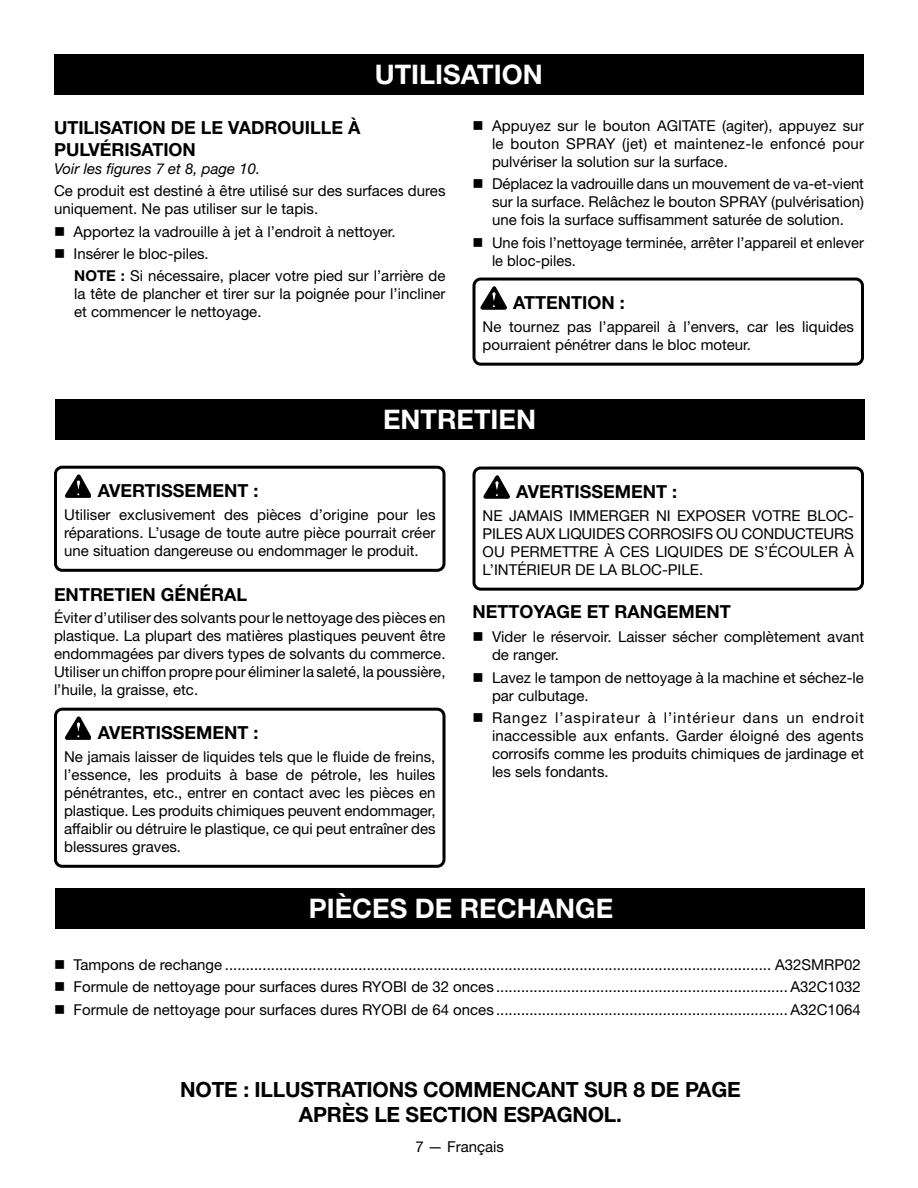
<style>
.page{position:relative;width:918px;height:1188px;background:#fff}
.page>*{position:absolute;margin:0;border:0;box-sizing:border-box;transform-origin:0 0}
.HEADING{font:700 27px "Helvetica Neue LT Std";color:#fff}
.Body_text{font:700 21px/25.2px "Helvetica Neue LT Std";letter-spacing:-.01em;color:#000;text-align:center}
.Warning{font:700 18px "Helvetica Neue LT Std";color:#000}
.Heading_2_no_space{font:700 18px/21.6px "Helvetica Neue LT Std";color:#000}
.Heading_1{font:700 18px "Helvetica Neue LT Std";color:#000}
.Heading_2{font:700 18px "Helvetica Neue LT Std";color:#000}
.Warning_text{font:15px/18px "Helvetica Neue LT Std";color:#000;text-align:justify}
.Body_text-2{font:15px/18px "Helvetica Neue LT Std";color:#000;text-align:justify}
.NOTE_w_indent{font:15px/18px "Helvetica Neue LT Std";color:#000;text-align:justify}
.See_figure{font:italic 15px "Helvetica Neue LT Std";color:#000}
.s1{font-weight:700}
</style>
<div class="page">
<div style="left:55px;top:399px;width:810px;height:41px;background:#000"></div>
<div style="left:54px;top:466px;width:392px;height:106px;border:3px solid #000;border-radius:7px"></div>
<div style="left:54px;top:708px;width:392px;height:160px;border:3px solid #000;border-radius:7px"></div>
<svg style="left:65px;top:475px;width:26px;height:22px"></svg>
<svg style="left:65px;top:717px;width:26px;height:22px"></svg>
<div style="left:472px;top:467px;width:392px;height:124px;border:3px solid #000;border-radius:7px"></div>
<svg style="left:484px;top:476px;width:25px;height:22px"></svg>
<div style="left:56px;top:889px;width:809px;height:40px;background:#000"></div>
<div style="left:54px;top:54px;width:810px;height:41px;background:#000"></div>
<div style="left:472px;top:278px;width:392px;height:88px;border:3px solid #000;border-radius:7px"></div>
<svg style="left:481px;top:287px;width:25px;height:22px"></svg>
<p class="HEADING" style="left:375px;top:58px;width:169px">UTILISATION</p>
<p class="Heading_2_no_space" style="left:54px;top:117px;width:308px">UTILISATION DE LE VADROUILLE À<br>PULVÉRISATION</p>
<p class="See_figure" style="left:54px;top:159px;width:208px">Voir les figures 7 et 8, page 10.</p>
<p class="Body_text-2" style="left:54px;top:182px;width:393px">Ce produit est destiné à être utilisé sur des surfaces dures uniquement. Ne pas utiliser sur le tapis.</p>
<p class="Warning_text" style="left:74px;top:222px;width:324px">Apportez la vadrouille à jet à l’endroit à nettoyer.</p>
<p class="Warning_text" style="left:74px;top:245px;width:137px">Insérer le bloc-piles.</p>
<p class="NOTE_w_indent" style="left:74px;top:267px;width:373px"><span class="s1">NOTE :</span> Si nécessaire, placer votre pied sur l’arrière de la tête de plancher et tirer sur la poignée pour l’incliner et commencer le nettoyage.</p>
<p class="Warning_text" style="left:492px;top:116px;width:374px">Appuyez sur le bouton AGITATE (agiter), appuyez sur le bouton SPRAY (jet) et maintenez-le enfoncé pour pulvériser la solution sur la surface.</p>
<p class="Warning_text" style="left:492px;top:175px;width:374px">Déplacez la vadrouille dans un mouvement de va-et-vient sur la surface. Relâchez le bouton SPRAY (pulvérisation) une fois la surface suffisamment saturée de solution.</p>
<p class="Warning_text" style="left:492px;top:233px;width:374px">Une fois l’nettoyage terminée, arrêter l’appareil et enlever le bloc-piles.</p>
<p class="Warning" style="left:513px;top:292px;width:113px">ATTENTION :</p>
<p class="Warning_text" style="left:483px;top:317px;width:373px">Ne tournez pas l’appareil à l’envers, car les liquides pourraient pénétrer dans le bloc moteur.</p>
<p class="HEADING" style="left:383px;top:403px;width:154px">ENTRETIEN</p>
<p class="Warning" style="left:98px;top:480px;width:162px">AVERTISSEMENT :</p>
<p class="Warning_text" style="left:64px;top:505px;width:373px">Utiliser exclusivement des pièces d’origine pour les réparations. L’usage de toute autre pièce pourrait créer une situation dangereuse ou endommager le produit.</p>
<p class="Heading_2" style="left:54px;top:583px;width:195px">ENTRETIEN GÉNÉRAL</p>
<p class="Body_text-2" style="left:54px;top:609px;width:393px">Éviter d’utiliser des solvants pour le nettoyage des pièces en plastique. La plupart des matières plastiques peuvent être endommagées par divers types de solvants du commerce.<br>Utiliser un chiffon propre pour éliminer la saleté, la poussière, l’huile, la graisse, etc.</p>
<p class="Warning" style="left:98px;top:722px;width:162px">AVERTISSEMENT :</p>
<p class="Warning_text" style="left:64px;top:747px;width:373px">Ne jamais laisser de liquides tels que le fluide de freins, l’essence, les produits à base de pétrole, les huiles pénétrantes, etc., entrer en contact avec les pièces en plastique. Les produits chimiques peuvent endommager, affaiblir ou détruire le plastique, ce qui peut entraîner des blessures graves.</p>
<p class="Warning" style="left:516px;top:481px;width:162px">AVERTISSEMENT :</p>
<p class="Warning_text" style="left:483px;top:506px;width:373px">NE JAMAIS IMMERGER NI EXPOSER VOTRE BLOC-PILES AUX LIQUIDES CORROSIFS OU CONDUCTEURS OU PERMETTRE À CES LIQUIDES DE S’ÉCOULER À L’INTÉRIEUR DE LA BLOC-PILE.</p>
<p class="Heading_1" style="left:472px;top:600px;width:260px">NETTOYAGE ET RANGEMENT</p>
<p class="Warning_text" style="left:492px;top:628px;width:374px">Vider le réservoir. Laisser sécher complètement avant de ranger.</p>
<p class="Warning_text" style="left:492px;top:668px;width:373px">Lavez le tampon de nettoyage à la machine et séchez-le par culbutage.</p>
<p class="Warning_text" style="left:492px;top:709px;width:374px">Rangez l’aspirateur à l’intérieur dans un endroit inaccessible aux enfants. Garder éloigné des agents corrosifs comme les produits chimiques de jardinage et les sels fondants.</p>
<p class="HEADING" style="left:309px;top:892px;width:306px">PIÈCES DE RECHANGE</p>
<p class="Warning_text" style="left:74px;top:955px;width:789px">Tampons de rechange ................................................................................................................................... A32SMRP02</p>
<p class="Warning_text" style="left:74px;top:977px;width:789px">Formule de nettoyage pour surfaces dures RYOBI de 32 onces ...................................................................... A32C1032</p>
<p class="Warning_text" style="left:74px;top:1000px;width:789px">Formule de nettoyage pour surfaces dures RYOBI de 64 onces ...................................................................... A32C1064</p>
<p class="Body_text" style="left:180px;top:1076px;width:562px">NOTE : ILLUSTRATIONS COMMENCANT SUR 8 DE PAGE<br>APRÈS LE SECTION ESPAGNOL.</p>
<p class="Warning_text" style="left:415px;top:1138px;width:90px">7 — Français</p>
</div>
